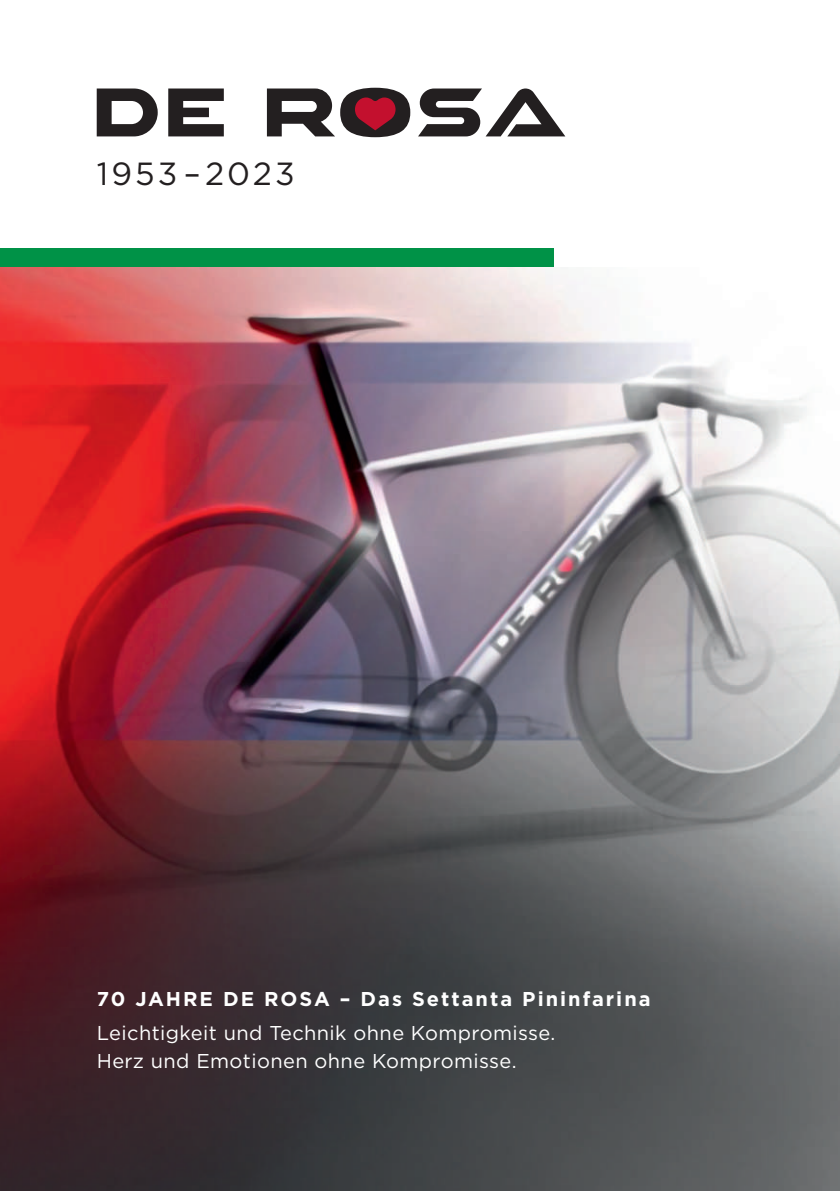
<style>
.page{position:relative;width:840px;height:1191px;background:#fff}
.page>*{position:absolute;margin:0;border:0;box-sizing:border-box;transform-origin:0 0}
.t1{font:32px "Gotham";letter-spacing:.095em;color:#231f20}
.t2{font:20px/28px "Gotham";letter-spacing:.02em;color:#fff}
.t3{font:700 20px "Gotham";letter-spacing:.1em;color:#fff}
</style>
<div class="page">
<img style="left:0;top:266px;width:839px;height:925px">
<img style="left:825px;top:266px;width:14px;height:581px">
<svg style="left:97px;top:88px;width:61px;height:48px"></svg>
<svg style="left:168px;top:88px;width:56px;height:48px"></svg>
<svg style="left:418px;top:88px;width:147px;height:48px"></svg>
<svg style="left:267px;top:88px;width:143px;height:49px"></svg>
<div style="left:0;top:248px;width:553px;height:18px;background:#009247"></div>
<h1 class="t1" style="left:97px;top:153px;width:199px">1953–2023</h1>
<p class="t3" style="left:97px;top:985px;width:555px">70 JAHRE DE ROSA – Das Settanta Pininfarina</p>
<p class="t2" style="left:97px;top:1018px;width:460px">Leichtigkeit und Technik ohne Kompromisse.<br>Herz und Emotionen ohne Kompromisse.</p>
</div>
